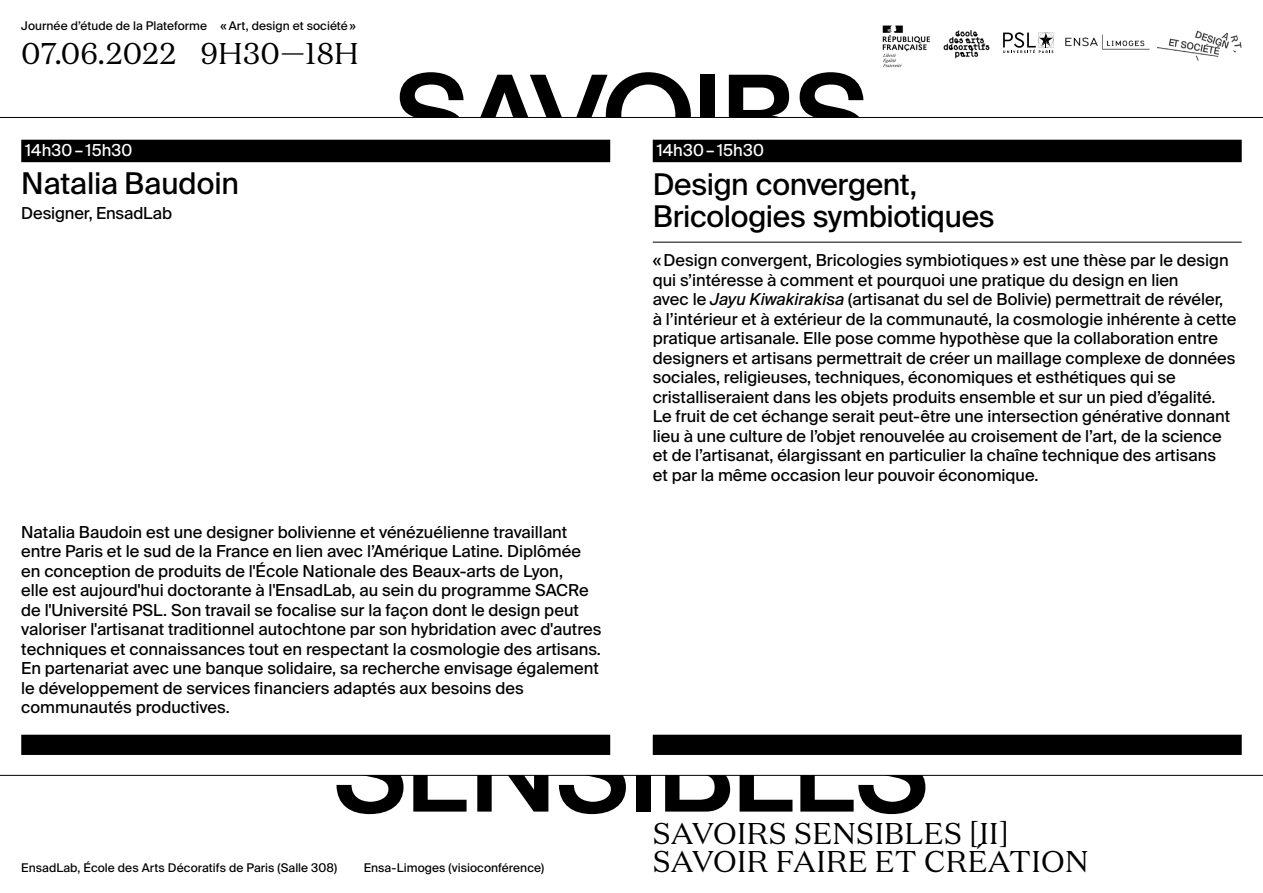
<style>
.page{position:relative;width:1263px;height:893px;background:#fff}
.page>*{position:absolute;margin:0;border:0;box-sizing:border-box;transform-origin:0 0}
.t1{font:500 114px "Folio";letter-spacing:-.015em;color:#000}
.t2{font:30px/27.8px "Domaine Text";letter-spacing:.01em;color:#000}
.t3{font:30px/32.2px "Suisse Intl";letter-spacing:-.01em;color:#000}
.t4{font:16.5px/19.5px "Suisse Intl";color:#000}
.t5{font:16.5px "Suisse Intl";letter-spacing:.01em;color:#fff}
.t6{font:12px "Suisse Intl";letter-spacing:.005em;color:#000}
.s1{font-style:italic}
</style>
<div class="page">
<hr style="left:0;top:117px;width:1263px;height:1px;background:#000">
<hr style="left:0;top:775px;width:1263px;height:1px;background:#000">
<img style="left:943px;top:30px;width:47px;height:29px">
<img style="left:882px;top:25px;width:49px;height:43px">
<img style="left:1157px;top:30px;width:85px;height:30px">
<svg style="left:1003px;top:32px;width:50px;height:21px"></svg>
<img style="left:1065px;top:34px;width:85px;height:16px">
<div style="left:21px;top:140px;width:589px;height:22px;background:#000"></div>
<div style="left:653px;top:140px;width:589px;height:22px;background:#000"></div>
<hr style="left:653px;top:242px;width:589px;height:1px;background:#000">
<div style="left:653px;top:735px;width:589px;height:20px;background:#000"></div>
<div style="left:21px;top:735px;width:589px;height:20px;background:#000"></div>
<p class="t6" style="left:21px;top:19px;width:336px">Journée d’étude de la Plateforme «Art, design et société»</p>
<h2 class="t2" style="left:21px;top:39px;width:339px">07.06.2022 9H30—18H</h2>
<p class="t5" style="left:25px;top:141px;width:109px">14h30– 15h30</p>
<h2 class="t3" style="left:21px;top:167px;width:219px">Natalia Baudoin</h2>
<p class="t4" style="left:21px;top:203px;width:152px">Designer, EnsadLab</p>
<h1 class="t1" style="left:396px;top:47px;width:473px">SAVOIRS</h1>
<p class="t5" style="left:657px;top:141px;width:109px">14h30– 15h30</p>
<h2 class="t3" style="left:653px;top:168px;width:343px">Design convergent,<br>Bricologies symbiotiques</h2>
<p class="t4" style="left:653px;top:251px;width:585px">«Design convergent, Bricologies symbiotiques» est une thèse par le design qui s’intéresse à comment et pourquoi une pratique du design en lien<br>avec le <span class="s1">Jayu Kiwakirakisa</span> (artisanat du sel de Bolivie) permettrait de révéler, à l’intérieur et à extérieur de la communauté, la cosmologie inhérente à cette pratique artisanale. Elle pose comme hypothèse que la collaboration entre designers et artisans permettrait de créer un maillage complexe de données sociales, religieuses, techniques, économiques et esthétiques qui se cristalliseraient dans les objets produits ensemble et sur un pied d’égalité.<br>Le fruit de cet échange serait peut-être une intersection générative donnant lieu à une culture de l’objet renouvelée au croisement de l’art, de la science et de l’artisanat, élargissant en particulier la chaîne technique des artisans<br>et par la même occasion leur pouvoir économique.</p>
<p class="t4" style="left:21px;top:522px;width:582px">Natalia Baudoin est une designer bolivienne et vénézuélienne travaillant entre Paris et le sud de la France en lien avec l’Amérique Latine. Diplômée en conception de produits de l'École Nationale des Beaux-arts de Lyon,<br>elle est aujourd'hui doctorante à l'EnsadLab, au sein du programme SACRe de l'Université PSL. Son travail se focalise sur la façon dont le design peut valoriser l'artisanat traditionnel autochtone par son hybridation avec d'autres techniques et connaissances tout en respectant la cosmologie des artisans.<br>En partenariat avec une banque solidaire, sa recherche envisage également le développement de services financiers adaptés aux besoins des communautés productives.</p>
<h1 class="t1" style="left:335px;top:703px;width:595px">SENSIBLES</h1>
<p class="t6" style="left:21px;top:860px;width:317px">EnsadLab, École des Arts Décoratifs de Paris (Salle 308)</p>
<p class="t6" style="left:364px;top:860px;width:182px">Ensa-Limoges (visioconférence)</p>
<h2 class="t2" style="left:653px;top:819px;width:437px">SAVOIRS SENSIBLES [II]<br>SAVOIR FAIRE ET CRÉATION</h2>
</div>
